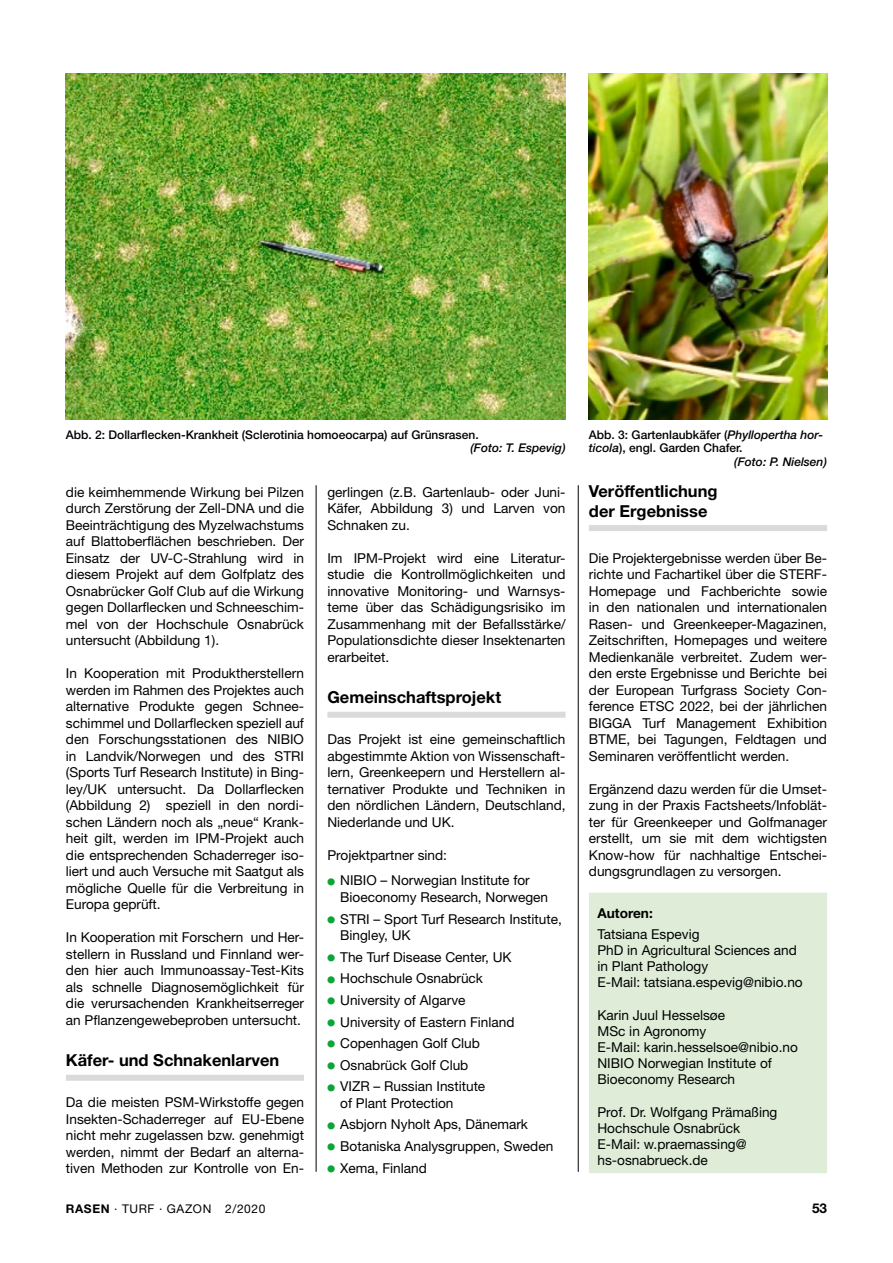
<style>
.page{position:relative;width:893px;height:1263px;background:#fff}
.page>*{position:absolute;margin:0;border:0;box-sizing:border-box;transform-origin:0 0}
.t1{font:700 16.5px/19.5px "Helvetica Neue";color:#000}
.t2{font:13.65px/16.5px "Helvetica Neue";color:#000;text-align:justify}
.t3{font:700 13.65px "Helvetica Neue";color:#000}
.t4{font:700 13.5px "Helvetica Neue";color:#000}
.t5{font:500 12px "Helvetica Neue";color:#000}
.t6{font:italic 500 12px "Helvetica Neue";color:#000}
.t7{font:12px "Helvetica Neue";letter-spacing:.05em;color:#000}
.s1{font-family:"European Pi One";font-size:9px;color:#0aa537}
.s2{font-style:italic}
.s3{font-weight:700}
</style>
<div class="page">
<div style="left:66px;top:1075px;width:238px;height:6px;background:#dadada"></div>
<div style="left:327px;top:712px;width:239px;height:6px;background:#dadada"></div>
<div style="left:589px;top:525px;width:238px;height:6px;background:#dadada"></div>
<div style="left:589px;top:893px;width:238px;height:280px;background:#dfedd8"></div>
<img style="left:66px;top:73px;width:500px;height:347px">
<img style="left:589px;top:73px;width:238px;height:347px">
<hr style="left:316px;top:485px;width:1px;height:687px;background:#000">
<hr style="left:578px;top:485px;width:1px;height:687px;background:#000">
<p class="t5" style="left:66px;top:427px;width:414px">Abb. 2: Dollarflecken-Krankheit (Sclerotinia homoeocarpa) auf Grünsrasen.</p>
<p class="t6" style="left:470px;top:441px;width:97px">(Foto: T. Espevig)</p>
<p class="t2" style="left:66px;top:483px;width:240px">die keimhemmende Wirkung bei Pilzen durch Zerstörung der Zell-DNA und die Beeinträchtigung des Myzelwachstums auf Blattoberflächen beschrieben. Der Einsatz der UV-C-Strahlung wird in diesem Projekt auf dem Golfplatz des Osnabrücker Golf Club auf die Wirkung gegen Dollarflecken und Schneeschim&shy;mel von der Hochschule Osnabrück untersucht (Abbildung 1).</p>
<p class="t2" style="left:66px;top:665px;width:240px">In Kooperation mit Produktherstellern werden im Rahmen des Projektes auch alternative Produkte gegen Schnee&shy;schimmel und Dollarflecken speziell auf den Forschungsstationen des NIBIO in Landvik/Norwegen und des STRI (Sports Turf Research Institute) in Bing&shy;ley/UK untersucht. Da Dollarflecken (Abbildung 2) speziell in den nordi&shy;schen Ländern noch als „neue“ Krank&shy;heit gilt, werden im IPM-Projekt auch die entsprechenden Schaderreger iso&shy;liert und auch Versuche mit Saatgut als mögliche Quelle für die Verbreitung in Europa geprüft.</p>
<p class="t2" style="left:66px;top:929px;width:240px">In Kooperation mit Forschern und Her&shy;stellern in Russland und Finnland wer&shy;den hier auch Immunoassay-Test-Kits als schnelle Diagnosemöglichkeit für die verursachenden Krankheitserreger an Pflanzengewebeproben untersucht.</p>
<p class="t1" style="left:66px;top:1050px;width:215px">Käfer- und Schnakenlarven</p>
<p class="t2" style="left:66px;top:1094px;width:240px">Da die meisten PSM-Wirkstoffe gegen Insekten-Schaderreger auf EU-Ebene nicht mehr zugelassen bzw. genehmigt werden, nimmt der Bedarf an alterna&shy;tiven Methoden zur Kontrolle von En-</p>
<p class="t2" style="left:327px;top:483px;width:240px">gerlingen (z.B. Gartenlaub- oder Juni-Käfer, Abbildung 3) und Larven von Schnaken zu.</p>
<p class="t2" style="left:327px;top:549px;width:240px">Im IPM-Projekt wird eine Literatur&shy;studie die Kontrollmöglichkeiten und innovative Monitoring- und Warnsys&shy;teme über das Schädigungsrisiko im Zusammenhang mit der Befallsstärke/ Populationsdichte dieser Insektenarten erarbeitet.</p>
<p class="t1" style="left:327px;top:687px;width:175px">Gemeinschaftsprojekt</p>
<p class="t2" style="left:327px;top:731px;width:240px">Das Projekt ist eine gemeinschaftlich abgestimmte Aktion von Wissenschaft&shy;lern, Greenkeepern und Herstellern al&shy;ternativer Produkte und Techniken in den nördlichen Ländern, Deutschland, Niederlande und UK.</p>
<p class="t2" style="left:327px;top:842px;width:204px;line-height:25.8px">Projektpartner sind:<br><span class="s1">)</span> NIBIO – Norwegian Institute for</p>
<p class="t2" style="left:327px;top:886px;width:236px;line-height:21.6px;text-align:center">Bioeconomy Research, Norwegen<br><span class="s1">)</span> STRI – Sport Turf Research Institute,</p>
<p class="t2" style="left:327px;top:924px;width:189px;line-height:21.6px;text-align:left;text-indent:13px">Bingley, UK<br><span class="s1">)</span> The Turf Disease Center, UK <span class="s1">)</span> Hochschule Osnabrück<br><span class="s1">)</span> University of Algarve<br><span class="s1">)</span> University of Eastern Finland <span class="s1">)</span> Copenhagen Golf Club<br><span class="s1">)</span> Osnabrück Golf Club<br><span class="s1">)</span> VIZR – Russian Institute</p>
<p class="t2" style="left:327px;top:1092px;width:227px;line-height:21.6px;text-align:left;text-indent:13px">of Plant Protection<br><span class="s1">)</span> Asbjorn Nyholt Aps, Dänemark<br><span class="s1">)</span> Botaniska Analysgruppen, Sweden <span class="s1">)</span> Xema, Finland</p>
<p class="t5" style="left:589px;top:427px;width:236px">Abb. 3: Gartenlaubkäfer (<span class="s2">Phyllopertha hor-</span></p>
<p class="t5" style="left:589px;top:441px;width:155px"><span class="s2">ticola</span>), engl. Garden Chafer.</p>
<p class="t6" style="left:734px;top:454px;width:94px">(Foto: P. Nielsen)</p>
<p class="t1" style="left:589px;top:481px;width:130px">Veröffentlichung der Ergebnisse</p>
<p class="t2" style="left:589px;top:549px;width:240px">Die Projektergebnisse werden über Be&shy;richte und Fachartikel über die STERF-Homepage und Fachberichte sowie in den nationalen und internationalen Rasen- und Greenkeeper-Magazinen, Zeitschriften, Homepages und weitere Medienkanäle verbreitet. Zudem wer&shy;den erste Ergebnisse und Berichte bei der European Turfgrass Society Con&shy;ference ETSC 2022, bei der jährlichen BIGGA Turf Management Exhibition BTME, bei Tagungen, Feldtagen und Seminaren veröffentlicht werden.</p>
<p class="t2" style="left:589px;top:780px;width:240px">Ergänzend dazu werden für die Umset&shy;zung in der Praxis Factsheets/Infoblät&shy;ter für Greenkeeper und Golfmanager erstellt, um sie mit dem wichtigsten Know-how für nachhaltige Entschei&shy;dungsgrundlagen zu versorgen.</p>
<p class="t3" style="left:597px;top:905px;width:57px">Autoren:</p>
<p class="t2" style="left:597px;top:925px;width:207px;text-align:left">Tatsiana Espevig<br>PhD in Agricultural Sciences and in Plant Pathology<br>E-Mail: tatsiana.espevig@nibio.no</p>
<p class="t2" style="left:597px;top:1006px;width:202px;text-align:left">Karin Juul Hesselsøe<br>MSc in Agronomy<br>E-Mail: karin.hesselsoe@nibio.no<br>NIBIO Norwegian Institute of<br>Bioeconomy Research</p>
<p class="t2" style="left:597px;top:1104px;width:181px;text-align:left">Prof. Dr. Wolfgang Prämaßing<br>Hochschule Osnabrück<br>E-Mail: w.praemassing@ hs-osnabrueck.de</p>
<p class="t7" style="left:66px;top:1202px;width:201px"><span class="s3">RASEN</span> · TURF · GAZON 2/2020</p>
<p class="t4" style="left:812px;top:1200px;width:17px">53</p>
</div>
